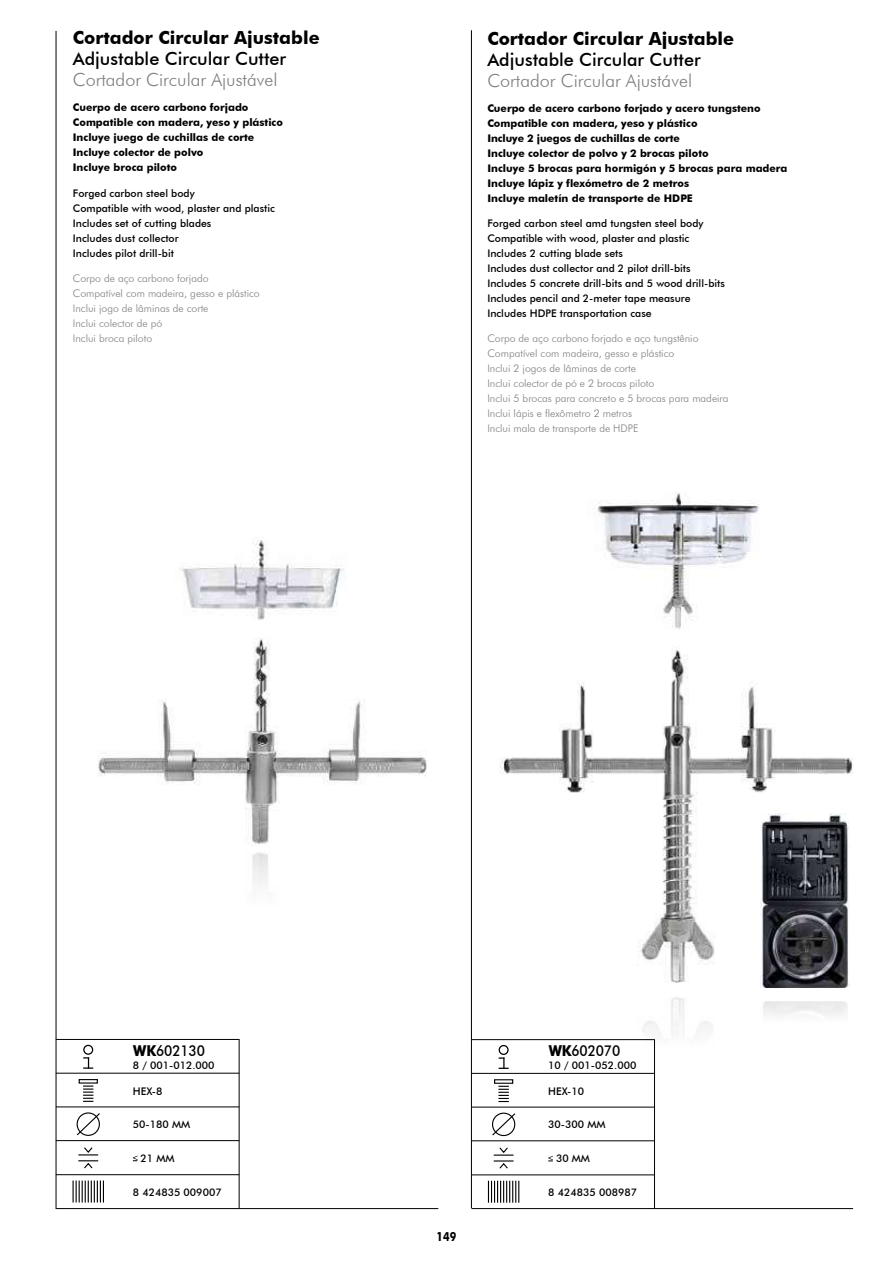
<style>
.page{position:relative;width:893px;height:1263px;background:#fff}
.page>*{position:absolute;margin:0;border:0;box-sizing:border-box;transform-origin:0 0}
.t1{font:700 18px "Futura BT";color:#000}
.t2{font:300 18px "Futura BT";color:#7e7e7d}
.t3{font:500 18px "Futura BT";color:#000}
.t4{font:500 15px "Futura BT";letter-spacing:-.01em;color:#000;scale:.91 1}
.t5{font:700 12.6px "Futura BT";color:#000;scale:.83 1}
.t6{font:500 10.5px/15px "Futura BT";color:#000}
.t7{font:700 10.5px/15px "Futura BT";color:#000}
.t8{font:300 10.5px/15px "Futura BT";color:#7e7e7d}
.s1{font-weight:700}
</style>
<div class="page">
<img style="left:98px;top:638px;width:329px;height:208px">
<img style="left:180px;top:539px;width:165px;height:80px">
<img style="left:252px;top:852px;width:16px;height:33px">
<img style="left:500px;top:646px;width:353px;height:337px">
<img style="left:594px;top:493px;width:165px;height:137px">
<img style="left:490px;top:997px;width:354px;height:89px">
<img style="left:760px;top:814px;width:90px;height:173px">
<img style="left:760px;top:1002px;width:88px;height:43px">
<hr style="left:471px;top:30px;width:1px;height:1178px;background:#000">
<svg style="left:133px;top:1156px;width:4px;height:5px"></svg>
<svg style="left:548px;top:1156px;width:5px;height:5px"></svg>
<hr style="left:56px;top:1174px;width:183px;height:1px;background:#000">
<hr style="left:471px;top:1174px;width:184px;height:1px;background:#000">
<hr style="left:56px;top:1140px;width:183px;height:1px;background:#000">
<hr style="left:471px;top:1140px;width:184px;height:1px;background:#000">
<hr style="left:56px;top:1107px;width:183px;height:1px;background:#000">
<hr style="left:471px;top:1107px;width:184px;height:1px;background:#000">
<hr style="left:56px;top:1073px;width:183px;height:1px;background:#000">
<hr style="left:471px;top:1073px;width:184px;height:1px;background:#000">
<hr style="left:56px;top:1039px;width:183px;height:1px;background:#000">
<hr style="left:471px;top:1039px;width:184px;height:1px;background:#000">
<svg style="left:83px;top:1057px;width:10px;height:12px"></svg>
<div style="left:83px;top:1045px;width:10px;height:10px;border:1px solid #000;border-radius:50%"></div>
<svg style="left:499px;top:1057px;width:10px;height:12px"></svg>
<div style="left:499px;top:1045px;width:10px;height:10px;border:1px solid #000;border-radius:50%"></div>
<svg style="left:73px;top:1180px;width:31px;height:22px"></svg>
<svg style="left:488px;top:1181px;width:31px;height:22px"></svg>
<hr style="left:239px;top:1039px;width:1px;height:169px;background:#000">
<hr style="left:654px;top:1039px;width:1px;height:169px;background:#000">
<div style="left:79px;top:1079px;width:19px;height:4px;border:1px solid #000"></div>
<svg style="left:83px;top:1085px;width:10px;height:17px"></svg>
<div style="left:494px;top:1079px;width:19px;height:5px;border:1px solid #000"></div>
<svg style="left:498px;top:1086px;width:11px;height:16px"></svg>
<svg style="left:76px;top:1112px;width:24px;height:24px"></svg>
<svg style="left:492px;top:1112px;width:24px;height:25px"></svg>
<svg style="left:78px;top:1147px;width:20px;height:22px"></svg>
<hr style="left:494px;top:1154px;width:20px;height:2px;background:#000">
<svg style="left:499px;top:1147px;width:9px;height:6px"></svg>
<svg style="left:494px;top:1160px;width:20px;height:9px"></svg>
<hr style="left:56px;top:1208px;width:382px;height:1px;background:#000">
<hr style="left:472px;top:1208px;width:381px;height:1px;background:#000">
<hr style="left:56px;top:31px;width:1px;height:1178px;background:#000">
<h1 class="t1" style="left:73px;top:27px;width:248px">Cortador Circular Ajustable</h1>
<h1 class="t3" style="left:73px;top:48px;width:215px">Adjustable Circular Cutter</h1>
<h1 class="t2" style="left:73px;top:69px;width:206px">Cortador Circular Ajustável</h1>
<h1 class="t1" style="left:487px;top:27px;width:248px">Cortador Circular Ajustable</h1>
<h1 class="t3" style="left:487px;top:48px;width:215px">Adjustable Circular Cutter</h1>
<h1 class="t2" style="left:487px;top:69px;width:206px">Cortador Circular Ajustável</h1>
<p class="t7" style="left:73px;top:100px;width:212px">Cuerpo de acero carbono forjado<br>Compatible con madera, yeso y plástico<br>Incluye juego de cuchillas de corte<br>Incluye colector de polvo<br>Incluye broca piloto</p>
<p class="t7" style="left:487px;top:100px;width:302px">Cuerpo de acero carbono forjado y acero tungsteno Compatible con madera, yeso y plástico<br>Incluye 2 juegos de cuchillas de corte<br>Incluye colector de polvo y 2 brocas piloto<br>Incluye 5 brocas para hormigón y 5 brocas para madera Incluye lápiz y flexómetro de 2 metros<br>Incluye maletín de transporte de HDPE</p>
<p class="t6" style="left:73px;top:185px;width:203px">Forged carbon steel body<br>Compatible with wood, plaster and plastic<br>Includes set of cutting blades<br>Includes dust collector<br>Includes pilot drill-bit</p>
<p class="t6" style="left:487px;top:216px;width:239px">Forged carbon steel amd tungsten steel body Compatible with wood, plaster and plastic Includes 2 cutting blade sets<br>Includes dust collector and 2 pilot drill-bits Includes 5 concrete drill-bits and 5 wood drill-bits Includes pencil and 2-meter tape measure Includes HDPE transportation case</p>
<p class="t8" style="left:73px;top:271px;width:188px">Corpo de aço carbono forjado<br>Compatível com madeira, gesso e plástico<br>Inclui jogo de lâminas de corte<br>Inclui colector de pó<br>Inclui broca piloto</p>
<p class="t8" style="left:487px;top:331px;width:243px">Corpo de aço carbono forjado e aço tungstênio Compatível com madeira, gesso e plástico<br>Inclui 2 jogos de lâminas de corte<br>Inclui colector de pó e 2 brocas piloto<br>Inclui 5 brocas para concreto e 5 brocas para madeira Inclui lápis e flexômetro 2 metros<br>Inclui mala de transporte de HDPE</p>
<h2 class="t4" style="left:133px;top:1042px;width:80px"><span class="s1">WK</span>602130</h2>
<p class="t6" style="left:133px;top:1057px;width:83px">8 / 001-012.000</p>
<h2 class="t4" style="left:549px;top:1042px;width:80px"><span class="s1">WK</span>602070</h2>
<p class="t6" style="left:548px;top:1057px;width:90px">10 / 001-052.000</p>
<p class="t6" style="left:133px;top:1083px;width:31px">HEX-8</p>
<p class="t6" style="left:548px;top:1083px;width:37px">HEX-10</p>
<p class="t6" style="left:133px;top:1117px;width:59px">50-180 MM</p>
<p class="t6" style="left:548px;top:1117px;width:59px">30-300 MM</p>
<p class="t6" style="left:141px;top:1150px;width:35px">21 MM</p>
<p class="t6" style="left:556px;top:1151px;width:35px">30 MM</p>
<p class="t6" style="left:133px;top:1184px;width:90px">8 424835 009007</p>
<p class="t6" style="left:548px;top:1184px;width:90px">8 424835 008987</p>
<p class="t5" style="left:437px;top:1229px;width:25px">149</p>
</div>
